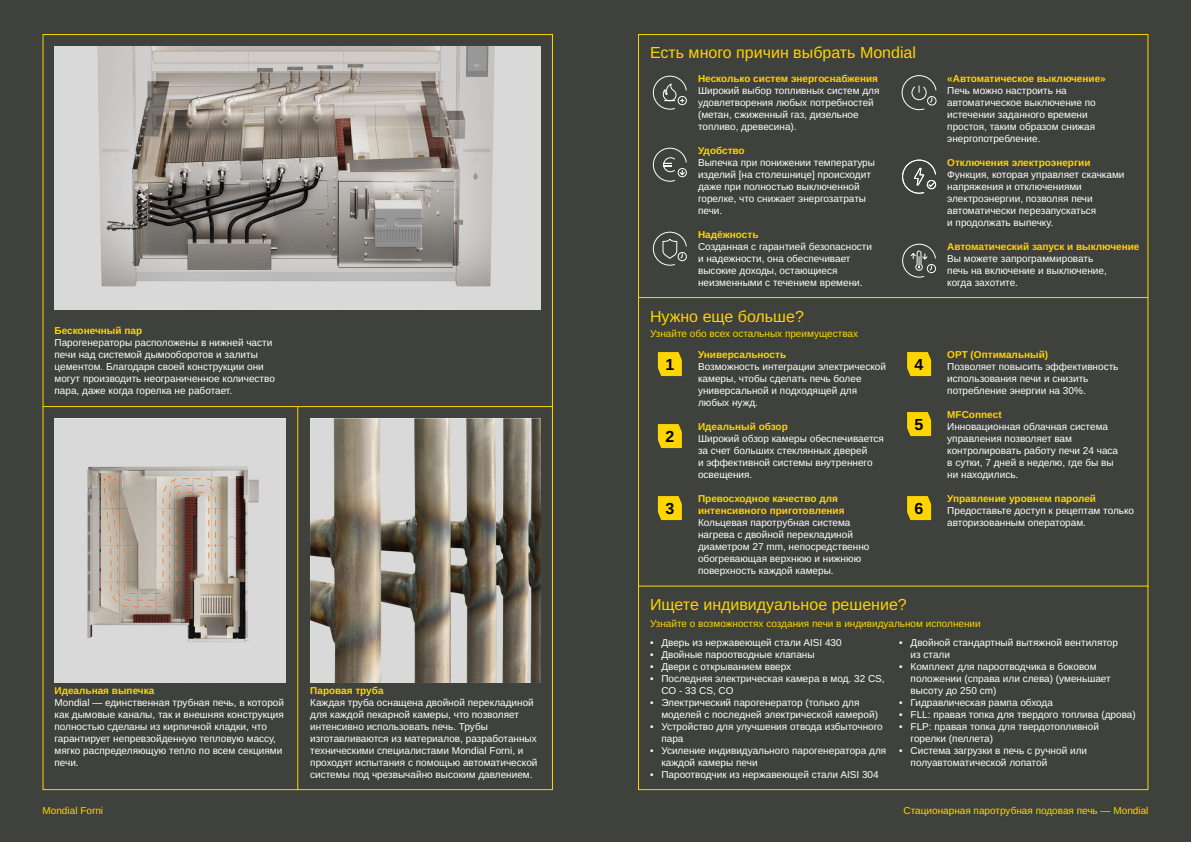
<style>
.page{position:relative;width:1191px;height:842px;background:#3f413c}
.page>*{position:absolute;margin:0;border:0;box-sizing:border-box;transform-origin:0 0}
.t1{font:16px "Arimo";color:#ffd500}
.t2{font:700 16px "Arimo";color:#000}
.t3{font:10px/12px "Arimo";color:#fff}
.t4{font:700 10px/12px "Arimo";color:#ffd500}
.t5{font:10px "Arimo";color:#ffd500}
</style>
<div class="page">
<svg style="left:658px;top:352px;width:24px;height:24px"></svg>
<svg style="left:907px;top:352px;width:24px;height:24px"></svg>
<svg style="left:658px;top:424px;width:24px;height:24px"></svg>
<svg style="left:907px;top:412px;width:24px;height:24px"></svg>
<svg style="left:658px;top:496px;width:24px;height:24px"></svg>
<svg style="left:907px;top:496px;width:24px;height:24px"></svg>
<svg style="left:652px;top:231px;width:35px;height:35px"></svg>
<svg style="left:652px;top:75px;width:35px;height:35px"></svg>
<svg style="left:902px;top:243px;width:34px;height:35px"></svg>
<svg style="left:901px;top:75px;width:36px;height:36px"></svg>
<svg style="left:902px;top:159px;width:34px;height:35px"></svg>
<svg style="left:652px;top:147px;width:35px;height:35px"></svg>
<hr style="left:638px;top:297px;width:510px;height:1px;background:#ffd500">
<hr style="left:43px;top:406px;width:510px;height:1px;background:#ffd500">
<hr style="left:638px;top:586px;width:510px;height:1px;background:#ffd500">
<hr style="left:297px;top:407px;width:1px;height:383px;background:#ffd500">
<img style="left:55px;top:418px;width:230px;height:264px">
<img style="left:310px;top:418px;width:231px;height:264px">
<img style="left:55px;top:46px;width:486px;height:264px">
<p class="t4" style="left:55px;top:325px;width:89px">Бесконечный пар</p>
<p class="t3" style="left:55px;top:337px;width:222px">Парогенераторы расположены в нижней части печи над системой дымооборотов и залиты цементом. Благодаря своей конструкции они могут производить неограниченное количество пара, даже когда горелка не работает.</p>
<p class="t4" style="left:55px;top:685px;width:101px">Идеальная выпечка</p>
<p class="t3" style="left:55px;top:697px;width:231px">Mondial — единственная трубная печь, в которой как дымовые каналы, так и внешняя конструкция полностью сделаны из кирпичной кладки, что гарантирует непревзойденную тепловую массу, мягко распределяющую тепло по всем секциями печи.</p>
<p class="t4" style="left:310px;top:685px;width:75px">Паровая труба</p>
<p class="t3" style="left:310px;top:697px;width:229px">Каждая труба оснащена двойной перекладиной для каждой пекарной камеры, что позволяет интенсивно использовать печь. Трубы изготавливаются из материалов, разработанных техническими специалистами Mondial Forni, и проходят испытания с помощью автоматической системы под чрезвычайно высоким давлением.</p>
<h1 class="t1" style="left:650px;top:41px;width:267px">Есть много причин выбрать Mondial</h1>
<p class="t4" style="left:698px;top:73px;width:181px">Несколько систем энергоснабжения</p>
<p class="t3" style="left:698px;top:85px;width:183px">Широкий выбор топливных систем для удовлетворения любых потребностей (метан, сжиженный газ, дизельное топливо, древесина).</p>
<p class="t4" style="left:698px;top:145px;width:48px">Удобство</p>
<p class="t3" style="left:698px;top:157px;width:178px">Выпечка при понижении температуры изделий [на столешнице] происходит даже при полностью выключенной горелке, что снижает энергозатраты печи.</p>
<p class="t3" style="left:698px;top:241px;width:175px">Созданная с гарантией безопасности и надежности, она обеспечивает высокие доходы, остающиеся неизменными с течением времени.</p>
<p class="t4" style="left:698px;top:229px;width:62px">Надёжность</p>
<h1 class="t1" style="left:650px;top:305px;width:155px">Нужно еще больше?</h1>
<p class="t5" style="left:650px;top:326px;width:210px">Узнайте обо всех остальных преимуществах</p>
<p class="t4" style="left:947px;top:73px;width:160px">«Автоматическое выключение»</p>
<p class="t3" style="left:947px;top:85px;width:150px">Печь можно настроить на автоматическое выключение по истечении заданного времени простоя, таким образом снижая энергопотребление.</p>
<p class="t4" style="left:947px;top:157px;width:145px">Отключения электроэнергии</p>
<p class="t3" style="left:947px;top:169px;width:179px">Функция, которая управляет скачками напряжения и отключениями электроэнергии, позволяя печи автоматически перезапускаться<br>и продолжать выпечку.</p>
<p class="t4" style="left:947px;top:241px;width:194px">Автоматический запуск и выключение</p>
<p class="t3" style="left:947px;top:253px;width:161px">Вы можете запрограммировать печь на включение и выключение, когда захотите.</p>
<p class="t4" style="left:698px;top:349px;width:90px">Универсальность</p>
<p class="t4" style="left:947px;top:349px;width:102px">OPT (Оптимальный)</p>
<h1 class="t2" style="left:665px;top:353px;width:10px">1</h1>
<h1 class="t2" style="left:914px;top:353px;width:10px">4</h1>
<p class="t3" style="left:698px;top:361px;width:189px">Возможность интеграции электрической камеры, чтобы сделать печь более универсальной и подходящей для любых нужд.</p>
<p class="t3" style="left:947px;top:361px;width:173px">Позволяет повысить эффективность использования печи и снизить потребление энергии на 30%.</p>
<p class="t3" style="left:698px;top:433px;width:187px">Широкий обзор камеры обеспечивается за счет больших стеклянных дверей<br>и эффективной системы внутреннего освещения.</p>
<p class="t3" style="left:947px;top:421px;width:172px">Инновационная облачная система управления позволяет вам контролировать работу печи 24 часа в сутки, 7 дней в неделю, где бы вы ни находились.</p>
<p class="t3" style="left:698px;top:517px;width:173px">Кольцевая паротрубная система нагрева с двойной перекладиной диаметром 27 mm, непосредственно обогревающая верхнюю и нижнюю поверхность каждой камеры.</p>
<p class="t4" style="left:947px;top:409px;width:56px">MFConnect</p>
<h1 class="t2" style="left:914px;top:413px;width:10px">5</h1>
<p class="t4" style="left:698px;top:421px;width:91px">Идеальный обзор</p>
<h1 class="t2" style="left:665px;top:425px;width:10px">2</h1>
<p class="t4" style="left:698px;top:493px;width:148px">Превосходное качество для интенсивного приготовления</p>
<p class="t4" style="left:947px;top:493px;width:150px">Управление уровнем паролей</p>
<h1 class="t2" style="left:665px;top:497px;width:10px">3</h1>
<h1 class="t2" style="left:914px;top:497px;width:10px">6</h1>
<p class="t3" style="left:947px;top:505px;width:188px">Предоставьте доступ к рецептам только авторизованным операторам.</p>
<h1 class="t1" style="left:650px;top:593px;width:258px">Ищете индивидуальное решение?</h1>
<p class="t5" style="left:650px;top:617px;width:332px">Узнайте о возможностях создания печи в индивидуальном исполнении</p>
<p class="t3" style="left:650px;top:637px;width:193px">• Дверь из нержавеющей стали AISI 430</p>
<p class="t3" style="left:650px;top:649px;width:166px">• Двойные пароотводные клапаны</p>
<p class="t3" style="left:650px;top:661px;width:143px">• Двери с открыванием вверх</p>
<p class="t3" style="left:661px;top:673px;width:225px;text-indent:-11px">• Последняя электрическая камера в мод. 32 CS,<br>CO - 33 CS, CO</p>
<p class="t3" style="left:661px;top:697px;width:218px;text-indent:-11px">• Электрический парогенератор (только для моделей с последней электрической камерой)</p>
<p class="t3" style="left:661px;top:721px;width:223px;text-indent:-11px">• Устройство для улучшения отвода избыточного пара</p>
<p class="t3" style="left:661px;top:745px;width:226px;text-indent:-11px">• Усиление индивидуального парогенератора для каждой камеры печи</p>
<p class="t3" style="left:650px;top:769px;width:230px">• Пароотводчик из нержавеющей стали AISI 304</p>
<p class="t3" style="left:910px;top:637px;width:209px;text-indent:-11px">• Двойной стандартный вытяжной вентилятор из стали</p>
<p class="t3" style="left:910px;top:661px;width:202px;text-indent:-11px">• Комплект для пароотводчика в боковом положении (справа или слева) (уменьшает высоту до 250 cm)</p>
<p class="t3" style="left:899px;top:697px;width:155px">• Гидравлическая рампа обхода</p>
<p class="t3" style="left:899px;top:709px;width:238px">• FLL: правая топка для твердого топлива (дрова)</p>
<p class="t3" style="left:910px;top:721px;width:190px;text-indent:-11px">• FLP: правая топка для твердотопливной горелки (пеллета)</p>
<p class="t3" style="left:910px;top:745px;width:178px;text-indent:-11px">• Система загрузки в печь с ручной или полуавтоматической лопатой</p>
<p class="t5" style="left:43px;top:804px;width:62px">Mondial Forni</p>
<p class="t5" style="left:903px;top:804px;width:246px">Стационарная паротрубная подовая печь — Mondial</p>
</div>
